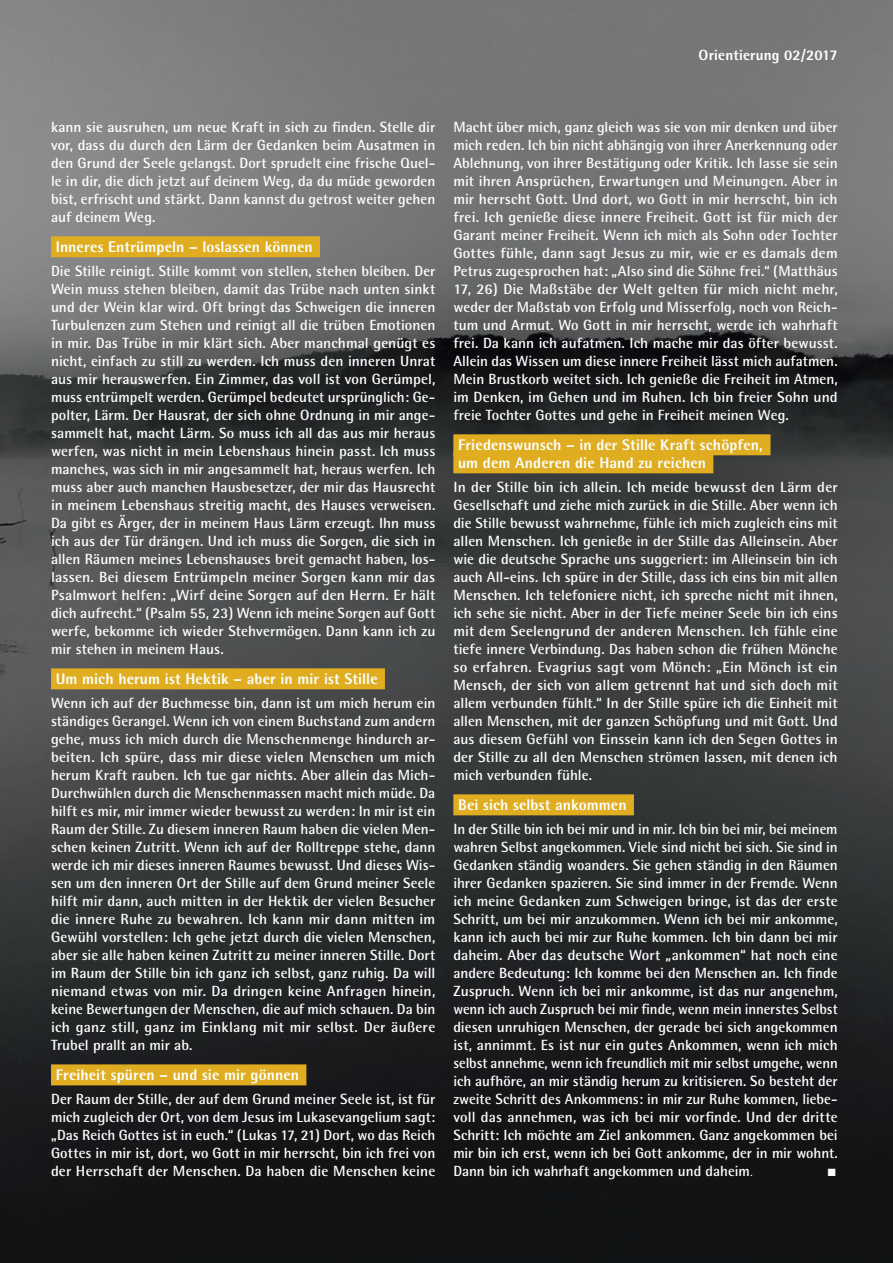
<style>
.page{position:relative;width:893px;height:1263px;background:#fff}
.page>*{position:absolute;margin:0;border:0;box-sizing:border-box;transform-origin:0 0}
.Zwischenhead_neg_bla{font:800 15.3px "Rotis Semi Sans";letter-spacing:.005em;color:#fff}
.Copy_10_12_1_Absatz{font:700 14.85px/18px "Rotis Semi Sans";letter-spacing:.005em;color:#fff;text-align:justify}
.Kolumnentitel{font:800 14.85px "Rotis Semi Sans";letter-spacing:.01em;color:#fff}
.Copy_10_12_1_Absatz-2{font:10.5px "Zapf Dingbats ITC";color:#fff}
.s1{font-weight:300}
</style>
<div class="page">
<img style="left:0;top:0;width:893px;height:1263px">
<div style="left:51px;top:236px;width:269px;height:21px;background:#e0ad20"></div>
<div style="left:51px;top:668px;width:334px;height:21px;background:#e0ad20"></div>
<div style="left:51px;top:1064px;width:255px;height:21px;background:#e0ad20"></div>
<div style="left:453px;top:434px;width:317px;height:21px;background:#e0ad20"></div>
<div style="left:453px;top:452px;width:260px;height:21px;background:#e0ad20"></div>
<div style="left:453px;top:794px;width:181px;height:21px;background:#e0ad20"></div>
<p class="Kolumnentitel" style="left:699px;top:45px;width:141px">Orientierung 02/2017</p>
<p class="Copy_10_12_1_Absatz" style="left:51px;top:117px;width:386px">kann sie ausruhen, um neue Kraft in sich zu finden. Stelle dir vor, dass du durch den Lärm der Gedanken beim Ausatmen in den Grund der Seele gelangst. Dort sprudelt eine frische Quel&shy;le in dir, die dich jetzt auf deinem Weg, da du müde geworden bist, erfrischt und stärkt. Dann kannst du getrost weiter gehen auf deinem Weg.</p>
<p class="Zwischenhead_neg_bla" style="left:56px;top:237px;width:259px">Inneres Entrümpeln – loslassen können</p>
<p class="Copy_10_12_1_Absatz" style="left:51px;top:261px;width:386px">Die Stille reinigt. Stille kommt von stellen, stehen bleiben. Der Wein muss stehen bleiben, damit das Trübe nach unten sinkt und der Wein klar wird. Oft bringt das Schweigen die inneren Turbulenzen zum Stehen und reinigt all die trüben Emotionen in mir. Das Trübe in mir klärt sich. Aber manchmal genügt es nicht, einfach zu still zu werden. Ich muss den inneren Unrat aus mir herauswerfen. Ein Zimmer, das voll ist von Gerümpel, muss entrümpelt werden. Gerümpel bedeutet ursprünglich: Ge&shy;polter, Lärm. Der Hausrat, der sich ohne Ordnung in mir ange&shy;sammelt hat, macht Lärm. So muss ich all das aus mir heraus werfen, was nicht in mein Lebenshaus hinein passt. Ich muss manches, was sich in mir angesammelt hat, heraus werfen. Ich muss aber auch manchen Hausbesetzer, der mir das Hausrecht in meinem Lebenshaus streitig macht, des Hauses verweisen.<br>Da gibt es Ärger, der in meinem Haus Lärm erzeugt. Ihn muss ich aus der Tür drängen. Und ich muss die Sorgen, die sich in allen Räumen meines Lebenshauses breit gemacht haben, los&shy;lassen. Bei diesem Entrümpeln meiner Sorgen kann mir das Psalmwort helfen: „Wirf deine Sorgen auf den Herrn. Er hält dich aufrecht.“ (Psalm 55, 23) Wenn ich meine Sorgen auf Gott werfe, bekomme ich wieder Stehvermögen. Dann kann ich zu mir stehen in meinem Haus.</p>
<p class="Zwischenhead_neg_bla" style="left:56px;top:669px;width:324px">Um mich herum ist Hektik – aber in mir ist Stille</p>
<p class="Copy_10_12_1_Absatz" style="left:51px;top:693px;width:386px">Wenn ich auf der Buchmesse bin, dann ist um mich herum ein ständiges Gerangel. Wenn ich von einem Buchstand zum andern gehe, muss ich mich durch die Menschenmenge hindurch ar&shy;beiten. Ich spüre, dass mir diese vielen Menschen um mich herum Kraft rauben. Ich tue gar nichts. Aber allein das Mich-Durchwühlen durch die Menschenmassen macht mich müde. Da hilft es mir, mir immer wieder bewusst zu werden: In mir ist ein Raum der Stille. Zu diesem inneren Raum haben die vielen Men&shy;schen keinen Zutritt. Wenn ich auf der Rolltreppe stehe, dann werde ich mir dieses inneren Raumes bewusst. Und dieses Wis&shy;sen um den inneren Ort der Stille auf dem Grund meiner Seele hilft mir dann, auch mitten in der Hektik der vielen Besucher die innere Ruhe zu bewahren. Ich kann mir dann mitten im Gewühl vorstellen: Ich gehe jetzt durch die vielen Menschen, aber sie alle haben keinen Zutritt zu meiner inneren Stille. Dort im Raum der Stille bin ich ganz ich selbst, ganz ruhig. Da will niemand etwas von mir. Da dringen keine Anfragen hinein, keine Bewertungen der Menschen, die auf mich schauen. Da bin ich ganz still, ganz im Einklang mit mir selbst. Der äußere Trubel prallt an mir ab.</p>
<p class="Zwischenhead_neg_bla" style="left:56px;top:1065px;width:245px">Freiheit spüren – und sie mir gönnen</p>
<p class="Copy_10_12_1_Absatz" style="left:51px;top:1089px;width:386px">Der Raum der Stille, der auf dem Grund meiner Seele ist, ist für mich zugleich der Ort, von dem Jesus im Lukasevangelium sagt: „Das Reich Gottes ist in euch.“ (Lukas 17, 21) Dort, wo das Reich Gottes in mir ist, dort, wo Gott in mir herrscht, bin ich frei von der Herrschaft der Menschen. Da haben die Menschen keine</p>
<p class="Copy_10_12_1_Absatz" style="left:453px;top:117px;width:386px">Macht über mich, ganz gleich was sie von mir denken und über mich reden. Ich bin nicht abhängig von ihrer Anerkennung oder Ablehnung, von ihrer Bestätigung oder Kritik. Ich lasse sie sein mit ihren Ansprüchen, Erwartungen und Meinungen. Aber in mir herrscht Gott. Und dort, wo Gott in mir herrscht, bin ich frei. Ich genieße diese innere Freiheit. Gott ist für mich der Garant meiner Freiheit. Wenn ich mich als Sohn oder Tochter Gottes fühle, dann sagt Jesus zu mir, wie er es damals dem Petrus zugesprochen hat: „Also sind die Söhne frei.“ (Matthäus 17, 26) Die Maßstäbe der Welt gelten für mich nicht mehr, weder der Maßstab von Erfolg und Misserfolg, noch von Reich&shy;tum und Armut. Wo Gott in mir herrscht, werde ich wahrhaft frei. Da kann ich aufatmen. Ich mache mir das öfter bewusst.<br>Allein das Wissen um diese innere Freiheit lässt mich aufatmen.<br>Mein Brustkorb weitet sich. Ich genieße die Freiheit im Atmen, im Denken, im Gehen und im Ruhen. Ich bin freier Sohn und freie Tochter Gottes und gehe in Freiheit meinen Weg.</p>
<p class="Zwischenhead_neg_bla" style="left:458px;top:435px;width:306px">Friedenswunsch – in der Stille Kraft schöpfen,</p>
<p class="Zwischenhead_neg_bla" style="left:458px;top:453px;width:250px">um dem Anderen die Hand zu reichen</p>
<p class="Copy_10_12_1_Absatz" style="left:453px;top:477px;width:386px">In der Stille bin ich allein. Ich meide bewusst den Lärm der Gesellschaft und ziehe mich zurück in die Stille. Aber wenn ich die Stille bewusst wahrnehme, fühle ich mich zugleich eins mit allen Menschen. Ich genieße in der Stille das Alleinsein. Aber wie die deutsche Sprache uns suggeriert: im Alleinsein bin ich auch All-eins. Ich spüre in der Stille, dass ich eins bin mit allen Menschen. Ich telefoniere nicht, ich spreche nicht mit ihnen, ich sehe sie nicht. Aber in der Tiefe meiner Seele bin ich eins mit dem Seelengrund der anderen Menschen. Ich fühle eine tiefe innere Verbindung. Das haben schon die frühen Mönche so erfahren. Evagrius sagt vom Mönch: „Ein Mönch ist ein Mensch, der sich von allem getrennt hat und sich doch mit allem verbunden fühlt.“ In der Stille spüre ich die Einheit mit allen Menschen, mit der ganzen Schöpfung und mit Gott. Und aus diesem Gefühl von Einssein kann ich den Segen Gottes in der Stille zu all den Menschen strömen lassen, mit denen ich mich verbunden fühle.</p>
<p class="Zwischenhead_neg_bla" style="left:458px;top:795px;width:170px">Bei sich selbst ankommen</p>
<p class="Copy_10_12_1_Absatz" style="left:453px;top:819px;width:386px">In der Stille bin ich bei mir und in mir. Ich bin bei mir, bei meinem wahren Selbst angekommen. Viele sind nicht bei sich. Sie sind in Gedanken ständig woanders. Sie gehen ständig in den Räumen ihrer Gedanken spazieren. Sie sind immer in der Fremde. Wenn ich meine Gedanken zum Schweigen bringe, ist das der erste Schritt, um bei mir anzukommen. Wenn ich bei mir ankomme, kann ich auch bei mir zur Ruhe kommen. Ich bin dann bei mir daheim. Aber das deutsche Wort „ankommen“ hat noch eine andere Bedeutung: Ich komme bei den Menschen an. Ich finde Zuspruch. Wenn ich bei mir ankomme, ist das nur angenehm, wenn ich auch Zuspruch bei mir finde, wenn mein innerstes Selbst diesen unruhigen Menschen, der gerade bei sich angekommen ist, annimmt. Es ist nur ein gutes Ankommen, wenn ich mich selbst annehme, wenn ich freundlich mit mir selbst umgehe, wenn ich aufhöre, an mir ständig herum zu kritisieren. So besteht der zweite Schritt des Ankommens: in mir zur Ruhe kommen, liebe&shy;voll das annehmen, was ich bei mir vorfinde. Und der dritte Schritt: Ich möchte am Ziel ankommen. Ganz angekommen bei mir bin ich erst, wenn ich bei Gott ankomme, der in mir wohnt.<br>Dann bin ich wahrhaft angekommen und daheim<span class="s1">.</span></p>
<p class="Copy_10_12_1_Absatz-2" style="left:828px;top:1167px;width:9px">■</p>
</div>
